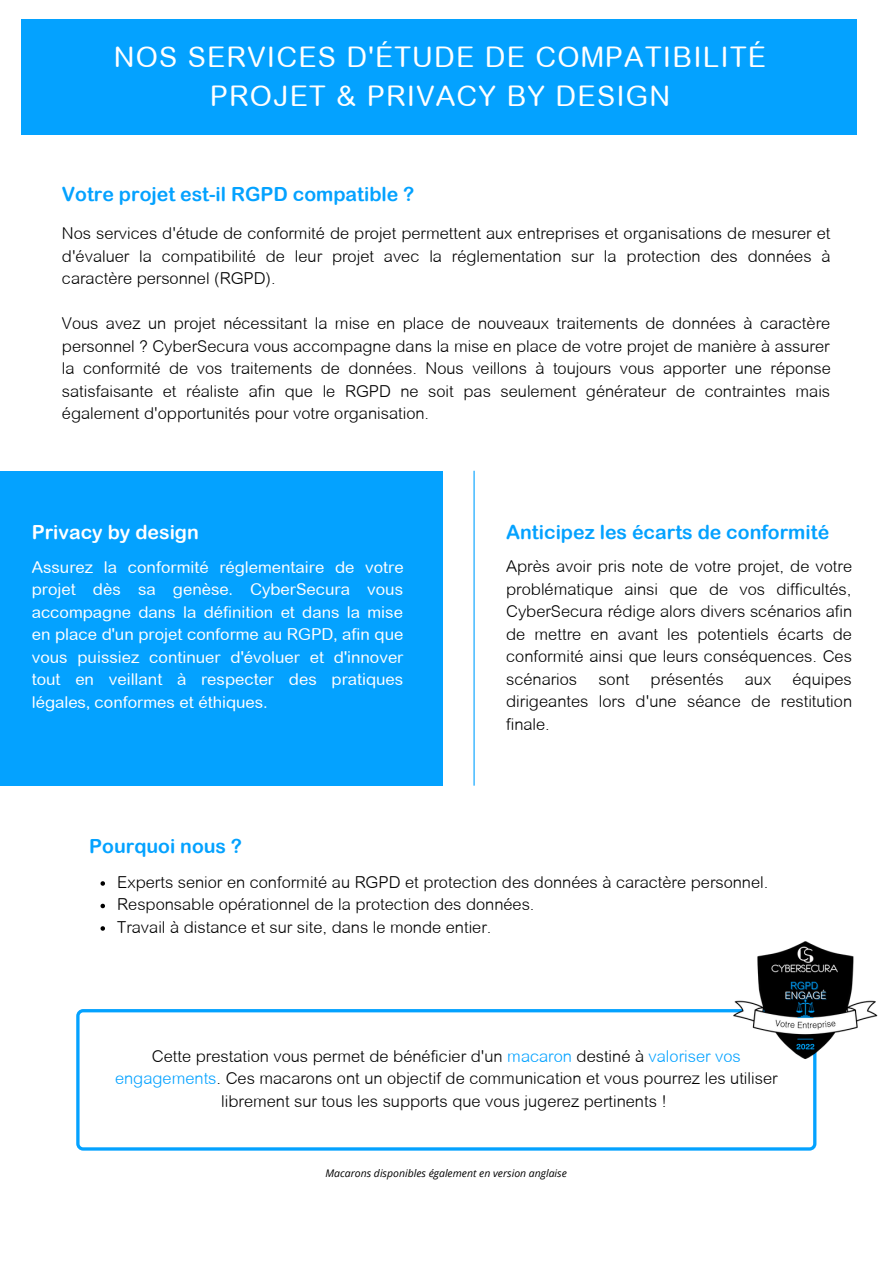
<style>
.page{position:relative;width:893px;height:1264px;background:#fff}
.page>*{position:absolute;margin:0;border:0;box-sizing:border-box;transform-origin:0 0}
.t1{font:28.5px/39.3px "Arial Rounded MT";letter-spacing:.045em;color:#fff;text-align:center}
.t2{font:19.5px "Arial Rounded MT Bold";color:#04a2ff}
.t3{font:19.5px "Arial Rounded MT Bold";color:#fff}
.t4{font:300 16.5px/22.5px "Arial Rounded MT";color:#000;text-align:justify}
.t5{font:16.5px/22.5px "Arial Rounded MT";color:#fff;text-align:justify}
.t6{font:italic 10.5px "Open Sans";color:#000}
.s1{color:#04a2ff}
</style>
<div class="page">
<div style="left:22px;top:19px;width:834px;height:116px;background:#04a2ff"></div>
<div style="left:0;top:471px;width:442px;height:315px;background:#04a2ff"></div>
<hr style="left:473px;top:471px;width:1px;height:314px;background:#04a2ff">
<svg style="left:76px;top:1009px;width:740px;height:141px"></svg>
<img style="left:721px;top:941px;width:157px;height:130px">
<svg style="left:100px;top:881px;width:5px;height:4px"></svg>
<svg style="left:100px;top:903px;width:5px;height:5px"></svg>
<svg style="left:100px;top:926px;width:5px;height:4px"></svg>
<h1 class="t1" style="left:114px;top:37px;width:653px">NOS SERVICES D'ÉTUDE DE COMPATIBILITÉ<br>PROJET &amp; PRIVACY BY DESIGN</h1>
<p class="t2" style="left:62px;top:183px;width:354px">Votre projet est-il RGPD compatible ?</p>
<p class="t4" style="left:62px;top:222px;width:770px">Nos services d'étude de conformité de projet permettent aux entreprises et organisations de mesurer et d'évaluer la compatibilité de leur projet avec la réglementation sur la protection des données à caractère personnel (RGPD).</p>
<p class="t4" style="left:62px;top:312px;width:770px">Vous avez un projet nécessitant la mise en place de nouveaux traitements de données à caractère personnel ? CyberSecura vous accompagne dans la mise en place de votre projet de manière à assurer la conformité de vos traitements de données. Nous veillons à toujours vous apporter une réponse satisfaisante et réaliste afin que le RGPD ne soit pas seulement générateur de contraintes mais également d'opportunités pour votre organisation.</p>
<p class="t3" style="left:32px;top:520px;width:169px">Privacy by design</p>
<p class="t5" style="left:32px;top:556px;width:373px">Assurez la conformité réglementaire de votre projet dès sa genèse. CyberSecura vous accompagne dans la définition et dans la mise en place d'un projet conforme au RGPD, afin que vous puissiez continuer d'évoluer et d'innover tout en veillant à respecter des pratiques légales, conformes et éthiques.</p>
<p class="t4" style="left:506px;top:555px;width:347px">Après avoir pris note de votre projet, de votre problématique ainsi que de vos difficultés, CyberSecura rédige alors divers scénarios afin de mettre en avant les potentiels écarts de conformité ainsi que leurs conséquences. Ces scénarios</p>
<p class="t2" style="left:506px;top:520px;width:324px">Anticipez les écarts de conformité</p>
<p class="t4" style="left:506px;top:667px;width:347px;text-indent:286px">équipes dirigeantes lors d'une séance de restitution finale.</p>
<p class="t4" style="left:598px;top:667px;width:33px">sont</p>
<p class="t4" style="left:650px;top:667px;width:75px">présentés</p>
<p class="t4" style="left:744px;top:667px;width:28px">aux</p>
<p class="t2" style="left:89px;top:834px;width:154px">Pourquoi nous ?</p>
<p class="t4" style="left:117px;top:870px;width:652px;text-align:left">Experts senior en conformité au RGPD et protection des données à caractère personnel.<br>Responsable opérationnel de la protection des données.<br>Travail à distance et sur site, dans le monde entier.</p>
<p class="t4" style="left:115px;top:1044px;width:664px;text-align:center">Cette prestation vous permet de bénéficier d'un <span class="s1">macaron</span> destiné à <span class="s1">valoriser vos engagements</span>. Ces macarons ont un objectif de communication et vous pourrez les utiliser librement sur tous les supports que vous jugerez pertinents !</p>
<p class="t6" style="left:325px;top:1165px;width:243px">Macarons disponibles également en version anglaise</p>
</div>
